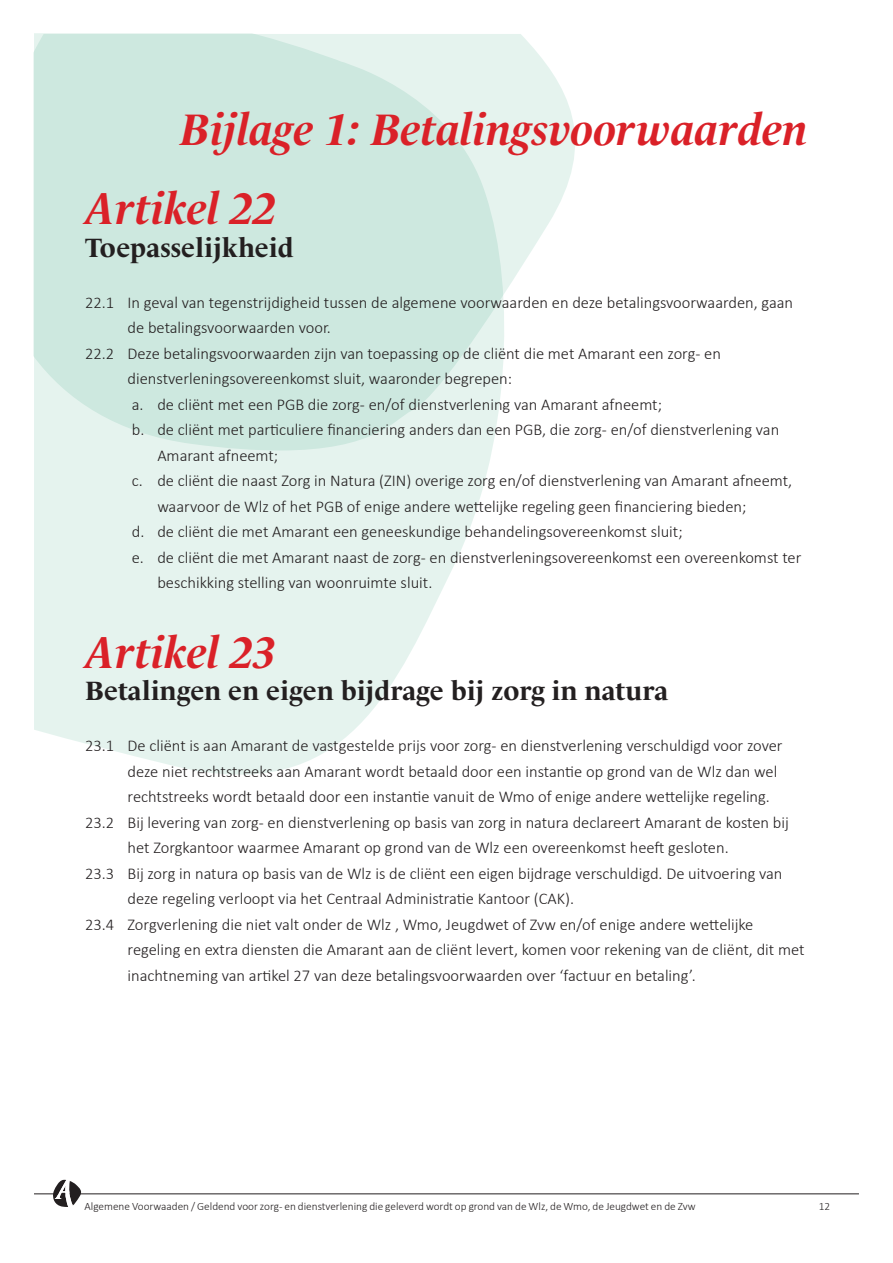
<style>
.page{position:relative;width:893px;height:1263px;background:#fff}
.page>*{position:absolute;margin:0;border:0;box-sizing:border-box;transform-origin:0 0}
.Kop_groot_rood_cursief{font:italic 700 45px "Le Monde Livre Std";color:#da2128}
.Artikelkop{font:700 27px "Le Monde Livre Std";color:#231f20}
.inspring_zonder_nummer{font:300 16.5px/25.5px "Calibri";color:#231f20}
.opsomming_onder_inspring{font:300 16.5px/25.5px "Calibri";color:#231f20}
.t1{font:300 11.25px "Calibri";color:#231f20}
</style>
<div class="page">
<hr style="left:34px;top:1193px;width:825px;height:1px;background:#231f20">
<svg style="left:52px;top:1180px;width:31px;height:27px"></svg>
<svg style="left:33px;top:34px;width:542px;height:322px"></svg>
<svg style="left:34px;top:33px;width:483px;height:742px;background:#dcefe8"></svg>
<p class="Kop_groot_rood_cursief" style="left:181px;top:103px;width:629px">Bijlage 1: Betalingsvoorwaarden</p>
<p class="Kop_groot_rood_cursief" style="left:85px;top:183px;width:193px">Artikel 22</p>
<p class="Artikelkop" style="left:85px;top:232px;width:210px">Toepasselijkheid</p>
<p class="inspring_zonder_nummer" style="left:128px;top:289px;width:667px;text-indent:-43px">22.1 In geval van tegenstrijdigheid tussen de algemene voorwaarden en deze betalingsvoorwaarden, gaan de betalingsvoorwaarden voor.</p>
<p class="inspring_zonder_nummer" style="left:128px;top:340px;width:595px;text-indent:-43px">22.2 Deze betalingsvoorwaarden zijn van toepassing op de cliënt die met Amarant een zorg- en dienstverleningsovereenkomst sluit, waaronder begrepen:</p>
<p class="opsomming_onder_inspring" style="left:132px;top:391px;width:532px">a. de cliënt met een PGB die zorg- en/of dienstverlening van Amarant afneemt;</p>
<p class="opsomming_onder_inspring" style="left:157px;top:417px;width:623px;text-indent:-26px">b. de cliënt met particuliere financiering anders dan een PGB, die zorg- en/of dienstverlening van<br>Amarant afneemt;</p>
<p class="opsomming_onder_inspring" style="left:157px;top:468px;width:636px;text-indent:-26px">c. de cliënt die naast Zorg in Natura (ZIN) overige zorg en/of dienstverlening van Amarant afneemt, waarvoor de Wlz of het PGB of enige andere wettelijke regeling geen financiering bieden;</p>
<p class="opsomming_onder_inspring" style="left:132px;top:519px;width:552px">d. de cliënt die met Amarant een geneeskundige behandelingsovereenkomst sluit;</p>
<p class="opsomming_onder_inspring" style="left:157px;top:544px;width:646px;text-indent:-26px">e. de cliënt die met Amarant naast de zorg- en dienstverleningsovereenkomst een overeenkomst ter beschikking stelling van woonruimte sluit.</p>
<p class="Kop_groot_rood_cursief" style="left:85px;top:626px;width:193px">Artikel 23</p>
<p class="Artikelkop" style="left:85px;top:675px;width:585px">Betalingen en eigen bijdrage bij zorg in natura</p>
<p class="inspring_zonder_nummer" style="left:128px;top:733px;width:657px;text-indent:-43px">23.1 De cliënt is aan Amarant de vastgestelde prijs voor zorg- en dienstverlening verschuldigd voor zover deze niet rechtstreeks aan Amarant wordt betaald door een instantie op grond van de Wlz dan wel rechtstreeks wordt betaald door een instantie vanuit de Wmo of enige andere wettelijke regeling.</p>
<p class="inspring_zonder_nummer" style="left:128px;top:809px;width:663px;text-indent:-43px">23.2 Bij levering van zorg- en dienstverlening op basis van zorg in natura declareert Amarant de kosten bij het Zorgkantoor waarmee Amarant op grond van de Wlz een overeenkomst heeft gesloten.</p>
<p class="inspring_zonder_nummer" style="left:128px;top:860px;width:656px;text-indent:-43px">23.3 Bij zorg in natura op basis van de Wlz is de cliënt een eigen bijdrage verschuldigd. De uitvoering van deze regeling verloopt via het Centraal Administratie Kantoor (CAK).</p>
<p class="inspring_zonder_nummer" style="left:128px;top:911px;width:678px;text-indent:-43px">23.4 Zorgverlening die niet valt onder de Wlz , Wmo, Jeugdwet of Zvw en/of enige andere wettelijke regeling en extra diensten die Amarant aan de cliënt levert, komen voor rekening van de cliënt, dit met inachtneming van artikel 27 van deze betalingsvoorwaarden over ‘factuur en betaling’.</p>
<p class="t1" style="left:85px;top:1199px;width:612px">Algemene Voorwaaden / Geldend voor zorg- en dienstverlening die geleverd wordt op grond van de Wlz, de Wmo, de Jeugdwet en de Zvw</p>
<p class="t1" style="left:819px;top:1199px;width:13px">12</p>
</div>
